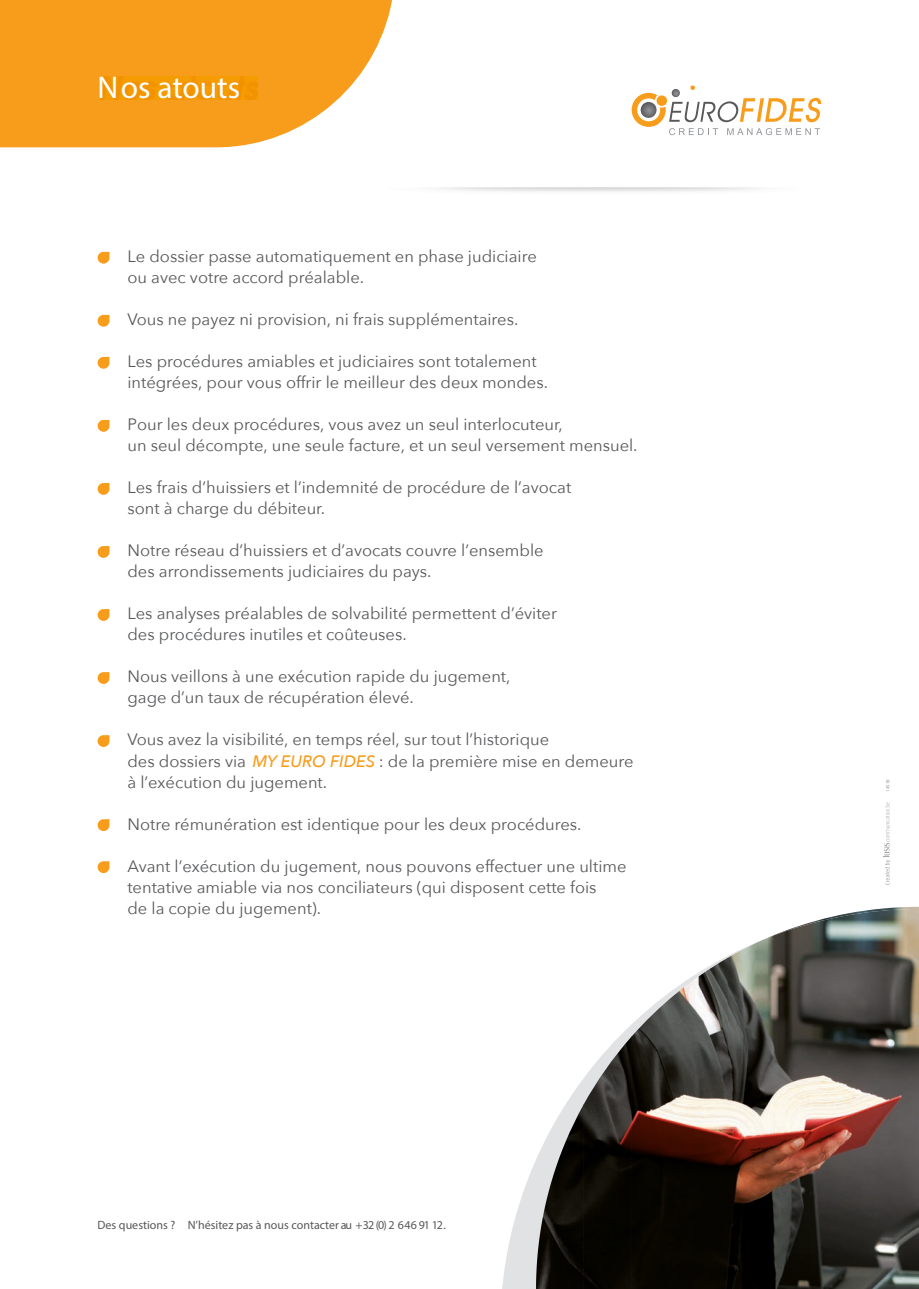
<style>
.page{position:relative;width:919px;height:1289px;background:#fff}
.page>*{position:absolute;margin:0;border:0;box-sizing:border-box;transform-origin:0 0}
.t1{font:31.5px "Myriad Pro";color:#fff}
.t2{font:16.5px/21px "Avenir Next";color:#57585a}
.t3{font:12px "Myriad Pro";color:#57585a}
.t4{font:4.8px "Myriad Pro";color:#939598}
.s1{font-weight:500;font-style:italic;color:#f89c1c}
</style>
<div class="page">
<svg style="left:0;top:0;width:392px;height:147px;background:#f8a736"></svg>
<svg style="left:98px;top:252px;width:11px;height:11px"></svg>
<svg style="left:98px;top:315px;width:11px;height:11px"></svg>
<svg style="left:98px;top:357px;width:11px;height:11px"></svg>
<svg style="left:98px;top:420px;width:11px;height:11px"></svg>
<svg style="left:98px;top:483px;width:11px;height:11px"></svg>
<svg style="left:98px;top:546px;width:11px;height:11px"></svg>
<svg style="left:98px;top:609px;width:11px;height:11px"></svg>
<svg style="left:98px;top:672px;width:11px;height:11px"></svg>
<svg style="left:98px;top:735px;width:11px;height:11px"></svg>
<svg style="left:98px;top:819px;width:11px;height:11px"></svg>
<svg style="left:98px;top:861px;width:11px;height:11px"></svg>
<div style="left:100px;top:76px;width:158px;height:24px;background:#f49a00"></div>
<svg style="left:631px;top:85px;width:190px;height:50px"></svg>
<svg style="left:502px;top:1026px;width:128px;height:262px"></svg>
<svg style="left:883px;top:802px;width:7px;height:82px"></svg>
<img style="left:889px;top:906px;width:29px;height:2px">
<img style="left:726px;top:908px;width:192px;height:380px">
<img style="left:630px;top:957px;width:97px;height:331px">
<img style="left:583px;top:1036px;width:48px;height:252px">
<img style="left:554px;top:1141px;width:11px;height:30px">
<h1 class="t1" style="left:98px;top:68px;width:144px">Nos atouts</h1>
<p class="t2" style="left:127px;top:245px;width:410px">Le dossier passe automatiquement en phase judiciaire ou avec votre accord préalable.</p>
<p class="t2" style="left:127px;top:308px;width:392px">Vous ne payez ni provision, ni frais supplémentaires.</p>
<p class="t2" style="left:127px;top:350px;width:422px">Les procédures amiables et judiciaires sont totalement intégrées, pour vous offrir le meilleur des deux mondes.</p>
<p class="t2" style="left:127px;top:413px;width:511px">Pour les deux procédures, vous avez un seul interlocuteur,<br>un seul décompte, une seule facture, et un seul versement mensuel.</p>
<p class="t2" style="left:127px;top:476px;width:445px">Les frais d’huissiers et l’indemnité de procédure de l’avocat sont à charge du débiteur.</p>
<p class="t2" style="left:127px;top:539px;width:417px">Notre réseau d’huissiers et d’avocats couvre l’ensemble des arrondissements judiciaires du pays.</p>
<p class="t2" style="left:127px;top:602px;width:431px">Les analyses préalables de solvabilité permettent d’éviter des procédures inutiles et coûteuses.</p>
<p class="t2" style="left:127px;top:665px;width:384px">Nous veillons à une exécution rapide du jugement, gage d’un taux de récupération élevé.</p>
<p class="t2" style="left:127px;top:728px;width:507px">Vous avez la visibilité, en temps réel, sur tout l’historique<br>des dossiers via <span class="s1">MY EURO FIDES</span> : de la première mise en demeure à l’exécution du jugement.</p>
<p class="t2" style="left:127px;top:812px;width:455px">Notre rémunération est identique pour les deux procédures.</p>
<p class="t2" style="left:127px;top:854px;width:500px">Avant l’exécution du jugement, nous pouvons effectuer une ultime tentative amiable via nos conciliateurs (qui disposent cette fois<br>de la copie du jugement).</p>
<p class="t3" style="left:98px;top:1217px;width:349px">Des questions ? N’hésitez pas à nous contacter au + 32 (0) 2 6 4 6 91 12 .</p>
<p class="t4" style="left:884px;top:791px;width:14px;rotate:-90deg">14518</p>
</div>
